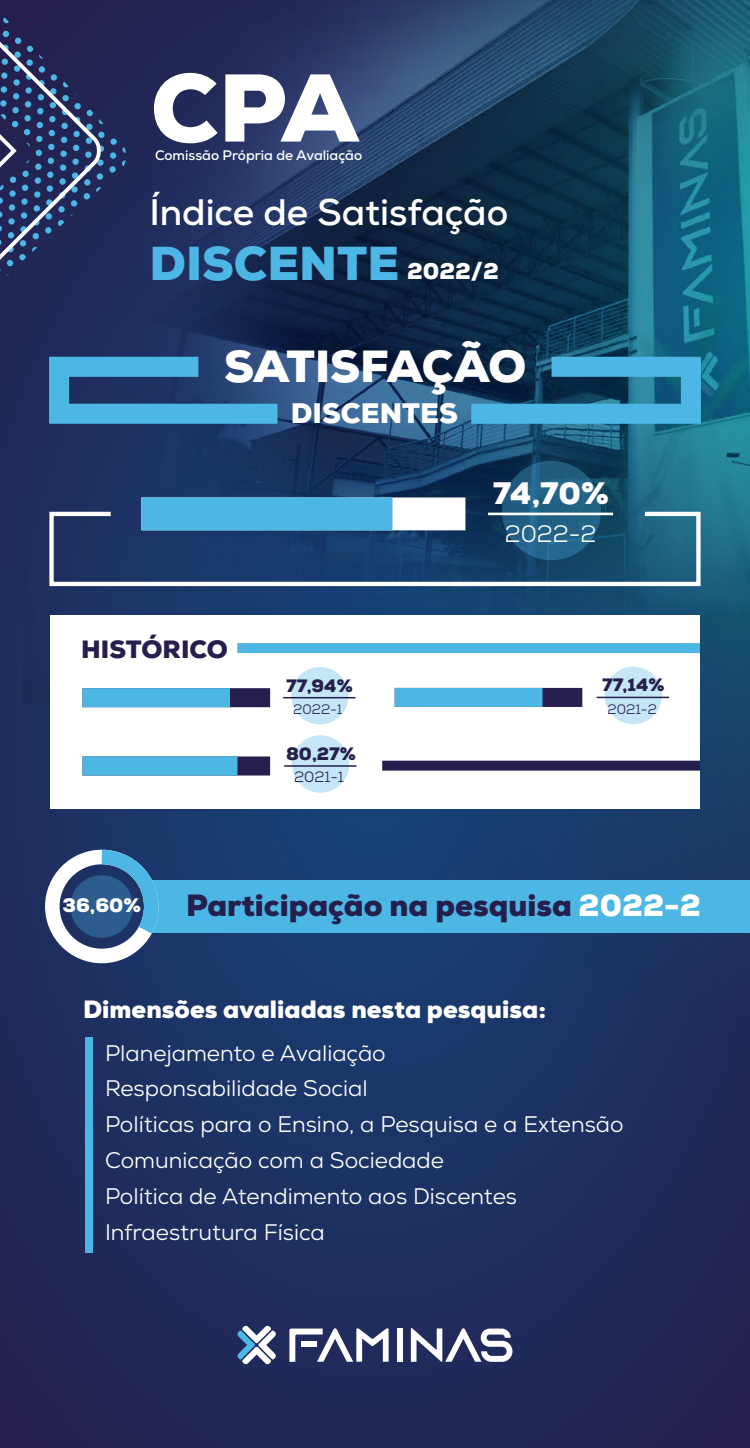
<style>
.page{position:relative;width:750px;height:1448px;background:#212959}
.page>*{position:absolute;margin:0;border:0;box-sizing:border-box;transform-origin:0 0}
.t1{font:900 95.88px "Nexa";color:#fff}
.t2{font:900 47.5px "Nexa";color:#4cb6e5}
.t3{font:900 44.88px "Nexa";letter-spacing:-.01em;color:#fff}
.t4{font:700 36.75px "Nexa";color:#fff}
.t5{font:900 31px "Nexa";color:#fff}
.t6{font:900 30.62px "Nexa";color:#251f4d}
.t7{font:900 28.25px "Nexa";color:#fff}
.t8{font:900 25px "Nexa";color:#fff}
.t9{font:900 25px "Nexa";color:#251f4d}
.t10{font:23.75px "Nexa";color:#fff}
.t11{font:22.5px/35.8px "Nexa";color:#fff}
.t12{font:900 19.62px "Nexa";color:#fff}
.t13{font:900 17.88px "Nexa";color:#251f4d}
.t14{font:15px "Nexa";color:#251f4d}
.t15{font:700 13.75px "Nexa";color:#fff}
.t16{font:13.75px "Nexa";color:#251f4d}
.s1{font-size:22.88px;color:#fff}
.s2{color:#fff}
</style>
<div class="page">
<svg style="left:96px;top:702px;width:654px;height:518px"></svg>
<img style="left:50px;top:0;width:700px;height:702px">
<div style="left:50px;top:616px;width:650px;height:193px;background:#fff"></div>
<div style="left:149px;top:880px;width:601px;height:52px;background:#4cb6e5"></div>
<svg style="left:0;top:0;width:127px;height:317px"></svg>
<div style="left:397px;top:1328px;width:6px;height:33px;background:#fff"></div>
<svg style="left:289px;top:1328px;width:100px;height:33px"></svg>
<svg style="left:411px;top:1328px;width:101px;height:34px"></svg>
<svg style="left:237px;top:1325px;width:39px;height:39px"></svg>
<div style="left:45px;top:849px;width:114px;height:114px;border:15px solid #fff;border-radius:50%"></div>
<svg style="left:87px;top:842px;width:79px;height:108px"></svg>
<div style="left:70px;top:875px;width:63px;height:63px;background:#2c5d8e;border-radius:50%"></div>
<svg style="left:502px;top:461px;width:99px;height:99px;fill:#216083"></svg>
<div style="left:141px;top:497px;width:324px;height:33px;background:#fff"></div>
<div style="left:141px;top:497px;width:251px;height:33px;background:#4cb6e5"></div>
<div style="left:291px;top:667px;width:58px;height:57px;background:#c4e6f6;border-radius:50%"></div>
<hr style="left:283px;top:697px;width:72px;height:1px;background:#251f4d">
<div style="left:82px;top:688px;width:188px;height:19px;background:#251f4d"></div>
<div style="left:82px;top:688px;width:148px;height:19px;background:#4cb6e5"></div>
<div style="left:605px;top:666px;width:57px;height:58px;background:#c4e6f6;border-radius:50%"></div>
<hr style="left:597px;top:696px;width:72px;height:2px;background:#251f4d">
<div style="left:395px;top:688px;width:187px;height:19px;background:#251f4d"></div>
<div style="left:395px;top:688px;width:148px;height:19px;background:#4cb6e5"></div>
<div style="left:292px;top:735px;width:57px;height:57px;background:#c4e6f6;border-radius:50%"></div>
<hr style="left:284px;top:765px;width:72px;height:1px;background:#251f4d">
<div style="left:82px;top:756px;width:188px;height:19px;background:#251f4d"></div>
<div style="left:82px;top:756px;width:156px;height:19px;background:#4cb6e5"></div>
<svg style="left:49px;top:509px;width:654px;height:79px"></svg>
<div style="left:85px;top:1037px;width:7px;height:215px;background:#4cb6e5"></div>
<svg style="left:49px;top:347px;width:249px;height:87px"></svg>
<svg style="left:451px;top:347px;width:260px;height:87px"></svg>
<div style="left:237px;top:643px;width:463px;height:10px;background:#4cb6e5"></div>
<div style="left:382px;top:760px;width:318px;height:10px;background:#251f4d"></div>
<h1 class="t1" style="left:151px;top:47px;width:209px">CPA</h1>
<p class="t15" style="left:155px;top:147px;width:209px">Comissão Própria de Avaliação</p>
<h3 class="t4" style="left:149px;top:189px;width:360px">Índice de Satisfação</h3>
<h2 class="t2" style="left:149px;top:233px;width:351px">DISCENTE <span class="s1">2022/2</span></h2>
<h3 class="t3" style="left:224px;top:337px;width:304px">SATISFAÇÃO</h3>
<p class="t7" style="left:291px;top:395px;width:169px">DISCENTES</p>
<p class="t9" style="left:81px;top:633px;width:148px">HISTÓRICO</p>
<p class="t13" style="left:286px;top:674px;width:68px">77,94%</p>
<p class="t16" style="left:293px;top:700px;width:51px">2022-1</p>
<p class="t13" style="left:286px;top:742px;width:72px">80,27%</p>
<p class="t14" style="left:294px;top:767px;width:51px">2021-1</p>
<h3 class="t5" style="left:493px;top:473px;width:118px">74,70%</h3>
<p class="t10" style="left:505px;top:518px;width:93px">2022-2</p>
<p class="t13" style="left:602px;top:674px;width:64px">77,14%</p>
<p class="t16" style="left:608px;top:700px;width:51px">2021-2</p>
<p class="t12" style="left:63px;top:893px;width:80px">36,60%</p>
<h3 class="t6" style="left:186px;top:885px;width:516px">Participação na pesquisa <span class="s2">2022-2</span></h3>
<p class="t8" style="left:83px;top:993px;width:465px">Dimensões avaliadas nesta pesquisa:</p>
<p class="t11" style="left:105px;top:1035px;width:520px">Planejamento e Avaliação<br>Responsabilidade Social<br>Políticas para o Ensino, a Pesquisa e a Extensão<br>Comunicação com a Sociedade<br>Política de Atendimento aos Discentes<br>Infraestrutura Física</p>
</div>
